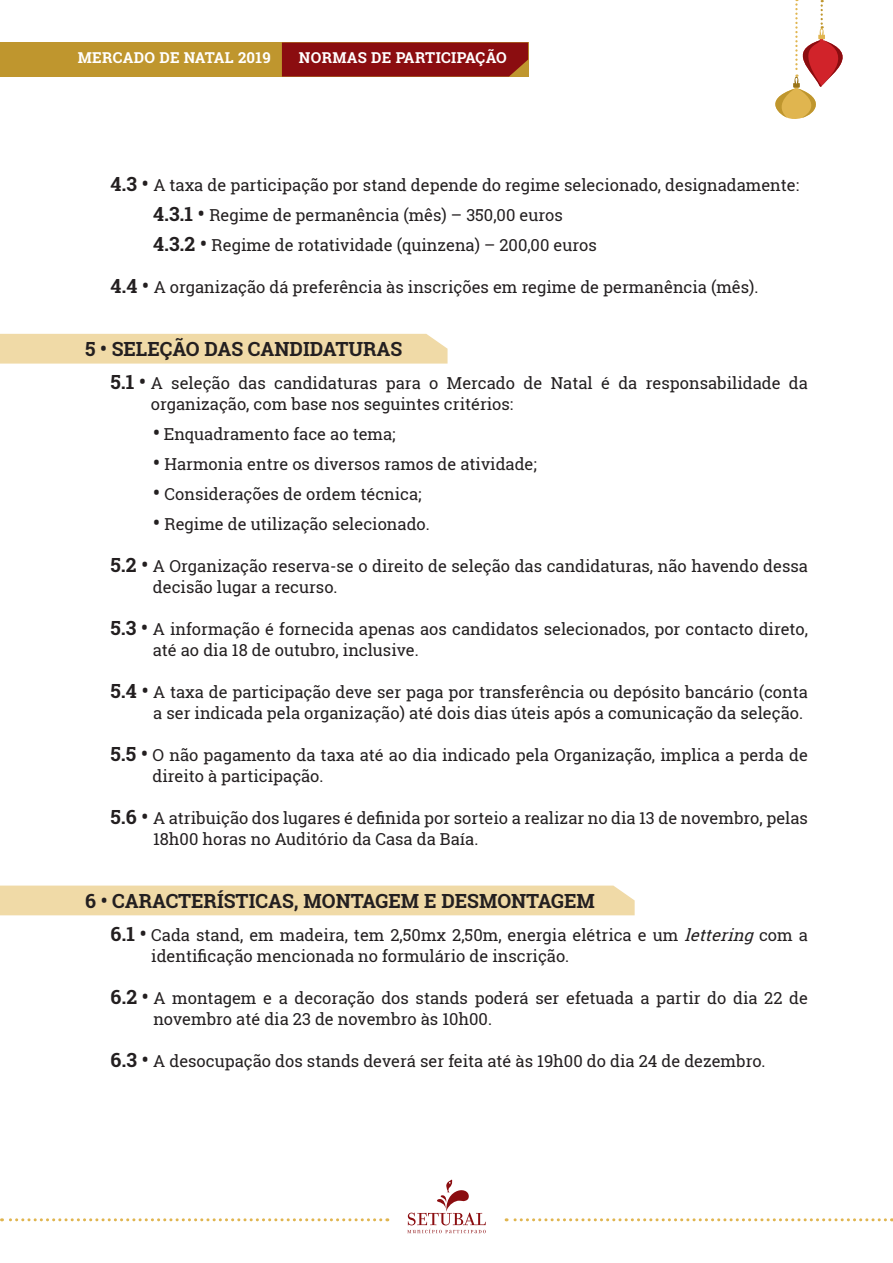
<style>
.page{position:relative;width:893px;height:1263px;background:#fff}
.page>*{position:absolute;margin:0;border:0;box-sizing:border-box;transform-origin:0 0}
.t1{font:700 19.5px "Roboto Slab";color:#231f20}
.t2{font:16.5px/21px "Roboto Slab";color:#231f20}
.t3{font:700 15px "Roboto Slab";letter-spacing:.02em;color:#fff}
.s1{font-weight:700;font-size:19.5px}
.s2{font-style:italic}
</style>
<div class="page">
<svg style="left:407px;top:1179px;width:79px;height:54px"></svg>
<svg style="left:1px;top:1218px;width:380px;height:3px"></svg>
<svg style="left:506px;top:1218px;width:379px;height:3px"></svg>
<svg style="left:775px;top:0;width:68px;height:119px"></svg>
<div style="left:0;top:43px;width:528px;height:34px;background:#bf962e"></div>
<div style="left:282px;top:43px;width:246px;height:34px;background:#8b0d10"></div>
<div style="left:0;top:334px;width:448px;height:30px;background:#f0daa7"></div>
<div style="left:0;top:885px;width:635px;height:30px;background:#f0daa7"></div>
<p class="t3" style="left:78px;top:47px;width:194px">MERCADO DE NATAL 2019</p>
<p class="t3" style="left:299px;top:47px;width:209px">NORMAS DE PARTICIPAÇÃO</p>
<p class="t2" style="left:111px;top:174px;width:690px"><span class="s1">4.3 •</span> A taxa de participação por stand depende do regime selecionado, designadamente:</p>
<p class="t2" style="left:153px;top:204px;width:411px"><span class="s1">4.3.1 •</span> Regime de permanência (mês) – 350,00 euros</p>
<p class="t2" style="left:153px;top:234px;width:445px"><span class="s1">4.3.2 •</span> Regime de rotatividade (quinzena) – 200,00 euros</p>
<p class="t2" style="left:111px;top:276px;width:649px"><span class="s1">4.4 •</span> A organização dá preferência às inscrições em regime de permanência (mês).</p>
<p class="t1" style="left:85px;top:335px;width:319px">5 • SELEÇÃO DAS CANDIDATURAS</p>
<p class="t2" style="left:151px;top:372px;width:659px;text-indent:-40px"><span class="s1">5.1 •</span> A seleção das candidaturas para o Mercado de Natal é da responsabilidade da organização, com base nos seguintes critérios:</p>
<p class="t2" style="left:153px;top:423px;width:244px"><span class="s1">•</span> Enquadramento face ao tema;</p>
<p class="t2" style="left:153px;top:453px;width:385px"><span class="s1">•</span> Harmonia entre os diversos ramos de atividade;</p>
<p class="t2" style="left:153px;top:483px;width:270px"><span class="s1">•</span> Considerações de ordem técnica;</p>
<p class="t2" style="left:153px;top:513px;width:278px"><span class="s1">•</span> Regime de utilização selecionado.</p>
<p class="t2" style="left:153px;top:555px;width:656px;text-indent:-42px"><span class="s1">5.2 •</span> A Organização reserva-se o direito de seleção das candidaturas, não havendo dessa decisão lugar a recurso.</p>
<p class="t2" style="left:153px;top:618px;width:657px;text-indent:-42px"><span class="s1">5.3 •</span> A informação é fornecida apenas aos candidatos selecionados, por contacto direto, até ao dia 18 de outubro, inclusive.</p>
<p class="t2" style="left:111px;top:681px;width:699px;text-align:right"><span class="s1">5.4 •</span> A taxa de participação deve ser paga por transferência ou depósito bancário (conta a ser indicada pela organização) até dois dias úteis após a comunicação da seleção.</p>
<p class="t2" style="left:153px;top:744px;width:657px;text-indent:-42px"><span class="s1">5.5 •</span> O não pagamento da taxa até ao dia indicado pela Organização, implica a perda de direito à participação.</p>
<p class="t2" style="left:153px;top:807px;width:656px;text-indent:-43px"><span class="s1">5.6 •</span> A atribuição dos lugares é definida por sorteio a realizar no dia 13 de novembro, pelas<br>18h00 horas no Auditório da Casa da Baía.</p>
<p class="t1" style="left:85px;top:887px;width:511px">6 • CARACTERÍSTICAS, MONTAGEM E DESMONTAGEM</p>
<p class="t2" style="left:151px;top:924px;width:658px;text-indent:-41px"><span class="s1">6.1 •</span> Cada stand, em madeira, tem 2,50mx 2,50m, energia elétrica e um <span class="s2">lettering</span>com a identificação mencionada no formulário de inscrição.</p>
<p class="t2" style="left:153px;top:987px;width:656px;text-indent:-43px"><span class="s1">6.2 •</span> A montagem e a decoração dos stands poderá ser efetuada a partir do dia 22 de novembro até dia 23 de novembro às 10h00.</p>
<p class="t2" style="left:111px;top:1050px;width:656px"><span class="s1">6.3 •</span> A desocupação dos stands deverá ser feita até às 19h00 do dia 24 de dezembro.</p>
</div>
